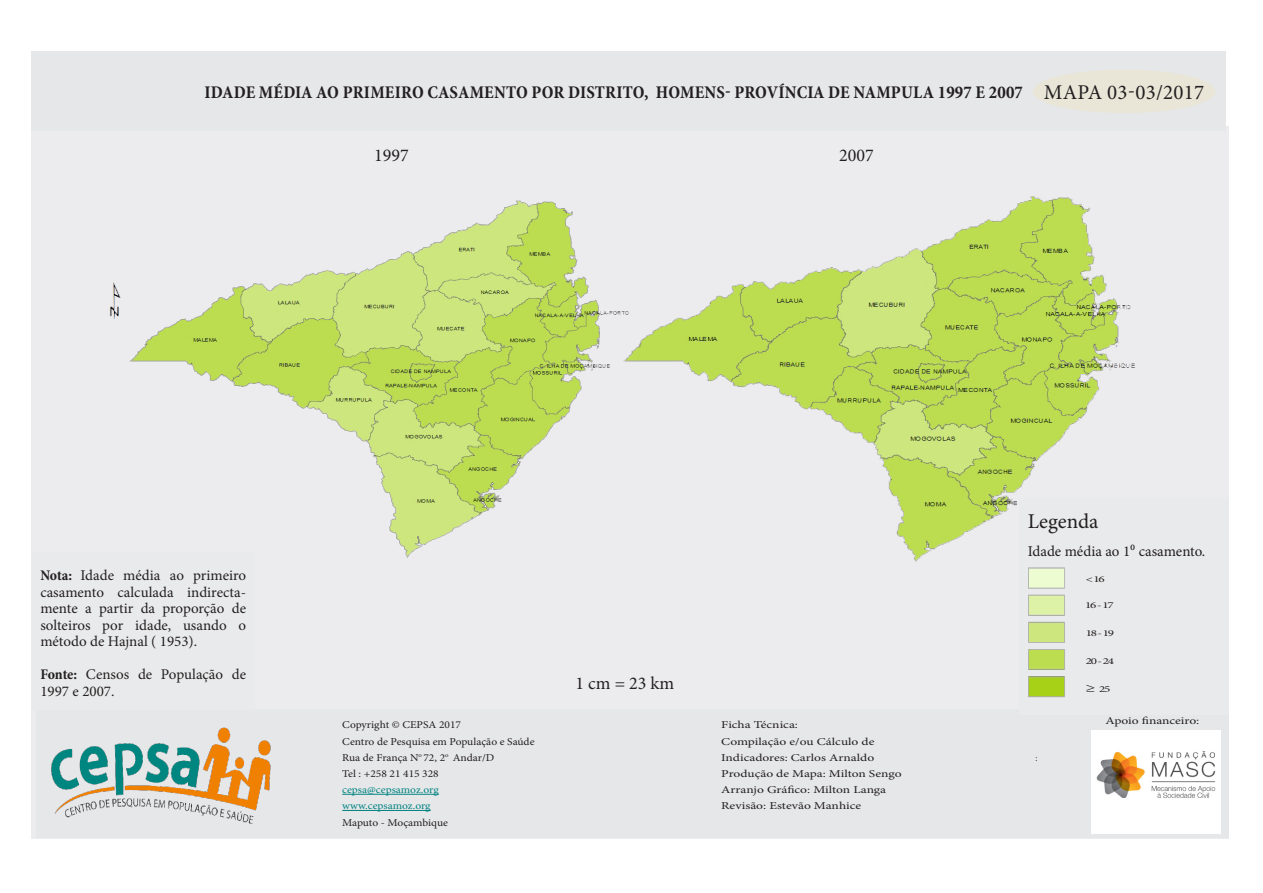
<style>
.page{position:relative;width:1263px;height:893px;background:#fff}
.page>*{position:absolute;margin:0;border:0;box-sizing:border-box;transform-origin:0 0}
.t1{font:21px "Minion Pro";letter-spacing:.01em;color:#231f20}
.t2{font:700 condensed 18px "Minion Pro";letter-spacing:.01em;color:#231f20}
.t3{font:18px "Minion Pro";color:#231f20}
.t4{font:15px "Minion Pro";color:#231f20}
.t5{font:14.85px/16.5px "Minion Pro";color:#231f20;text-align:justify}
.t6{font:10.5px "Minion Pro";color:#231f20;scale:1.28 1}
.t7{font:10.5px "Minion Pro";color:#231f20;scale:1.09 1}
.t8{font:10.5px "Minion Pro";color:#008380;scale:1.09 1}
.t9{font:9.3px "Minion Pro";color:#231f20;scale:.94 1}
.t10{font:9.15px "Minion Pro";letter-spacing:-.09em;color:#231f20;scale:1.44 1}
.s1{font-weight:700;font-stretch:condensed}
.s2{font-size:12.3px}
</style>
<div class="page">
<div style="left:32px;top:126px;width:1197px;height:713px;background:#ececee"></div>
<div style="left:31px;top:52px;width:1195px;height:79px;background:#e6e7e9"></div>
<div style="left:37px;top:709px;width:1192px;height:129px;background:#e6e7e9"></div>
<hr style="left:342px;top:794px;width:97px;height:1px;background:#008380">
<hr style="left:342px;top:810px;width:89px;height:1px;background:#008380">
<div style="left:1033px;top:70px;width:182px;height:43px;background:#e9e6d8;border-radius:50%"></div>
<img style="left:51px;top:727px;width:220px;height:97px">
<img style="left:1028px;top:615px;width:37px;height:83px">
<img style="left:1092px;top:731px;width:128px;height:102px">
<img style="left:110px;top:200px;width:510px;height:358px">
<img style="left:620px;top:196px;width:515px;height:419px">
<p class="t2" style="left:204px;top:80px;width:820px">IDADE MÉDIA AO PRIMEIRO CASAMENTO POR DISTRITO, HOMENS- PROVÍNCIA DE NAMPULA 1997 E 2007</p>
<p class="t3" style="left:374px;top:144px;width:36px">1997</p>
<p class="t3" style="left:839px;top:144px;width:36px">2007</p>
<p class="t1" style="left:1044px;top:78px;width:162px">MAPA 03-03/2017</p>
<p class="t5" style="left:40px;top:567px;width:207px"><span class="s1">Nota:</span> Idade média ao primeiro casamento calculada indirecta&shy;mente a partir da proporção de solteiros por idade, usando o método de Hajnal ( 1953).</p>
<p class="t5" style="left:40px;top:666px;width:207px"><span class="s1">Fonte:</span> Censos de População de<br>1997 e 2007.</p>
<p class="t7" style="left:342px;top:718px;width:110px">Copyright © CEPSA 2017</p>
<p class="t7" style="left:342px;top:734px;width:178px">Centro de Pesquisa em População e Saúde</p>
<p class="t7" style="left:342px;top:750px;width:141px">Rua de França N<sup>o</sup> 72, 2<sup>o</sup> Andar/D</p>
<p class="t7" style="left:342px;top:767px;width:90px">Tel : +258 21 415 328</p>
<p class="t8" style="left:342px;top:783px;width:90px">cepsa@cepsamoz.org</p>
<p class="t8" style="left:342px;top:799px;width:83px">www.cepsamoz.org</p>
<p class="t7" style="left:342px;top:815px;width:98px">Maputo - Moçambique</p>
<p class="t3" style="left:575px;top:671px;width:100px">1 cm = 23 km</p>
<p class="t6" style="left:721px;top:718px;width:62px">Ficha Técnica:</p>
<p class="t6" style="left:721px;top:734px;width:121px">Compilação e/ou Cálculo de</p>
<p class="t6" style="left:721px;top:750px;width:121px">Indicadores: Carlos Arnaldo</p>
<p class="t6" style="left:721px;top:767px;width:142px">Produção de Mapa: Milton Sengo</p>
<p class="t6" style="left:721px;top:783px;width:130px">Arranjo Gráfico: Milton Langa</p>
<p class="t6" style="left:721px;top:799px;width:111px">Revisão: Estevão Manhice</p>
<p class="t1" style="left:1028px;top:507px;width:72px">Legenda</p>
<p class="t4" style="left:1028px;top:541px;width:179px">Idade média ao 1⁰ casamento.</p>
<p class="t10" style="left:1086px;top:573px;width:15px">&lt; 16</p>
<p class="t10" style="left:1085px;top:599px;width:21px">16 - 17</p>
<p class="t10" style="left:1086px;top:627px;width:21px">18 - 19</p>
<p class="t10" style="left:1086px;top:655px;width:21px">20 - 24</p>
<p class="t10" style="left:1086px;top:683px;width:19px"><span class="s2">≥</span> 25</p>
<p class="t9" style="left:1035px;top:752px;width:4px">:</p>
<p class="t6" style="left:1105px;top:714px;width:75px">Apoio financeiro:</p>
</div>
